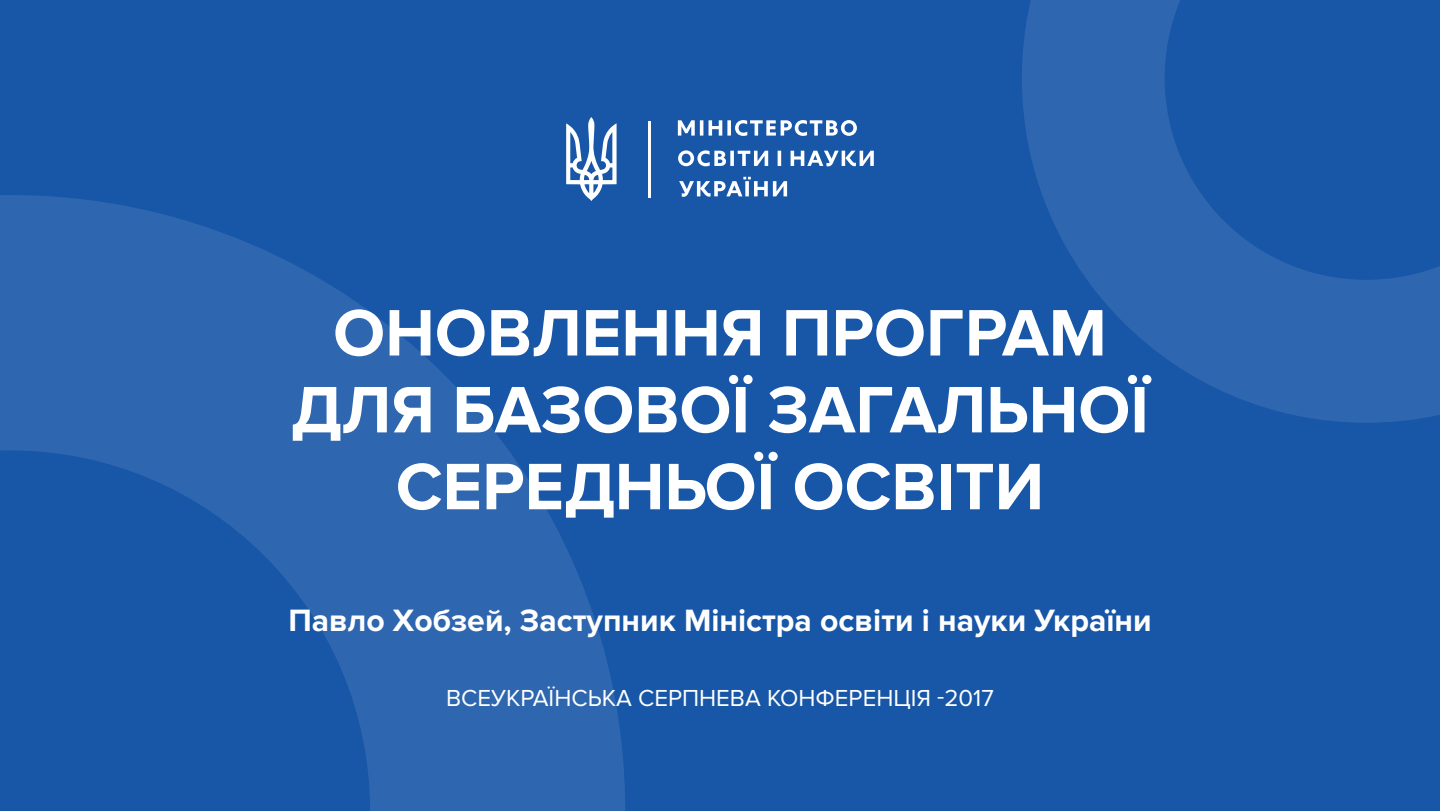
<style>
.page{position:relative;width:1440px;height:811px;background:#fff}
.page>*{position:absolute;margin:0;border:0;box-sizing:border-box;transform-origin:0 0}
.t1{font:700 68px/76.8px "Proxima Nova";color:#fff;text-align:center}
.t2{font:700 32px "Proxima Nova";color:#fff}
.t3{font:24px "Proxima Nova";color:#fff}
</style>
<div class="page">
<div style="left:0;top:0;width:1440px;height:810px;background:#1857a7"></div>
<svg style="left:0;top:195px;width:625px;height:615px;fill:#2e67af"></svg>
<svg style="left:1022px;top:0;width:418px;height:422px"></svg>
<svg style="left:678px;top:120px;width:196px;height:77px"></svg>
<svg style="left:566px;top:117px;width:51px;height:84px"></svg>
<hr style="left:648px;top:121px;width:2px;height:77px;background:#fff">
<p class="t1" style="left:291px;top:296px;width:859px">ОНОВЛЕННЯ ПРОГРАМ<br>ДЛЯ БАЗОВОЇ ЗАГАЛЬНОЇ<br>СЕРЕДНЬОЇ ОСВІТИ</p>
<p class="t2" style="left:288px;top:601px;width:865px">Павло Хобзей, Заступник Міністра освіти і науки України</p>
<p class="t3" style="left:446px;top:683px;width:549px">ВСЕУКРАЇНСЬКА СЕРПНЕВА КОНФЕРЕНЦІЯ -2017</p>
</div>
